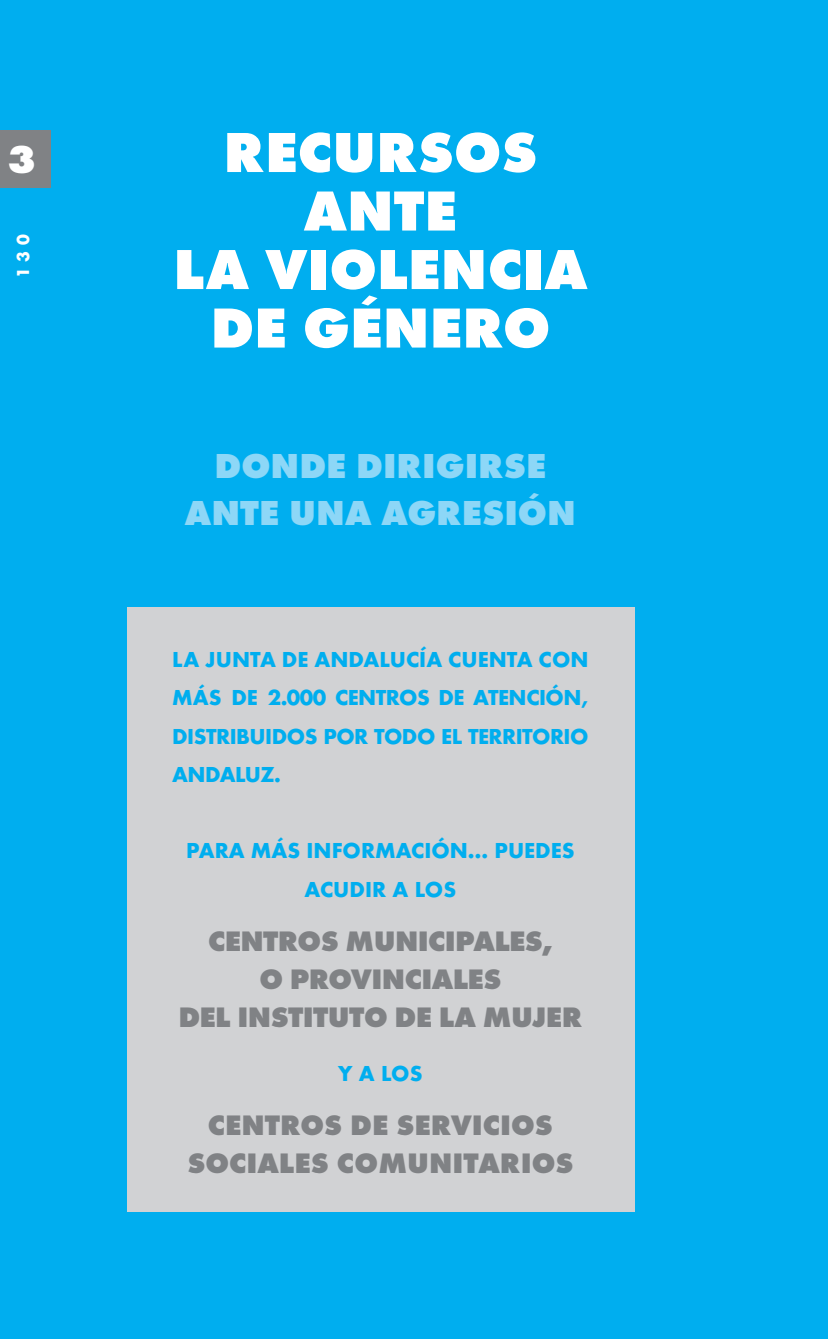
<style>
.page{position:relative;width:828px;height:1339px;background:#00aeef}
.page>*{position:absolute;margin:0;border:0;box-sizing:border-box;transform-origin:0 0}
.t1{font:800 58.5px/58.5px "Futura T";color:#fff;text-align:center}
.t2{font:800 40.5px "Futura T";color:#fff}
.t3{font:800 36px/47.2px "Futura T";color:#8dd7f7;text-align:center}
.t4{font:800 29.25px/38.2px "Futura T";letter-spacing:-.02em;color:#808285;text-align:center}
.t5{font:800 29.25px/38.2px "Futura T";color:#808285;text-align:center}
.t6{font:700 22.5px/38.2px "Futura T";letter-spacing:-.025em;color:#00aeef;text-align:justify}
.t7{font:700 22.5px/38.2px "Futura T";color:#00aeef;text-align:center}
.t8{font:700 18px "Futura T";color:#fff}
</style>
<div class="page">
<div style="left:127px;top:608px;width:507px;height:604px;background:#d1d2d4"></div>
<div style="left:0;top:130px;width:50px;height:58px;background:#808285"></div>
<h2 class="t2" style="left:7px;top:144px;width:30px">3</h2>
<p class="t8" style="left:16px;top:278px;width:46px;rotate:-90deg">130</p>
<h1 class="t1" style="left:173px;top:128px;width:416px">RECURSOS<br>ANTE<br>LA VIOLENCIA<br>DE GÉNERO</h1>
<h3 class="t3" style="left:185px;top:445px;width:392px">DONDE DIRIGIRSE<br>ANTE UNA AGRESIÓN</h3>
<p class="t6" style="left:172px;top:642px;width:418px">LA JUNTA DE ANDALUCÍA CUENTA CON MÁS DE 2.000 CENTROS DE ATENCIÓN, DISTRIBUIDOS POR TODO EL TERRITORIO ANDALUZ.</p>
<p class="t7" style="left:186px;top:833px;width:390px">PARA MÁS INFORMACIÓN… PUEDES<br>ACUDIR A LOS</p>
<h3 class="t4" style="left:178px;top:924px;width:406px">CENTROS MUNICIPALES,<br>O PROVINCIALES<br>DEL INSTITUTO DE LA MUJER</h3>
<p class="t6" style="left:338px;top:1056px;width:86px">Y A LOS</p>
<h3 class="t5" style="left:187px;top:1108px;width:388px">CENTROS DE SERVICIOS<br>SOCIALES COMUNITARIOS</h3>
</div>
